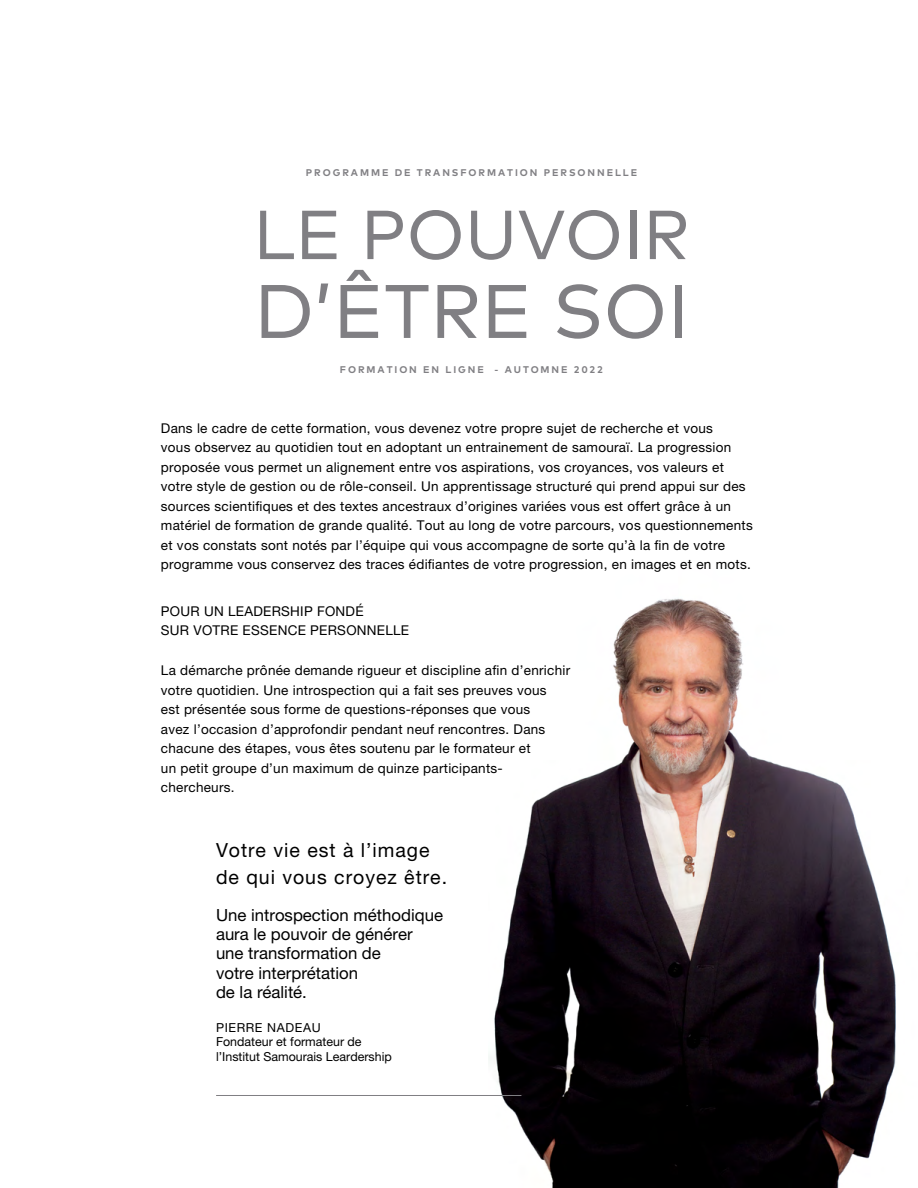
<style>
.page{position:relative;width:918px;height:1188px;background:#fff}
.page>*{position:absolute;margin:0;border:0;box-sizing:border-box;transform-origin:0 0}
.t1{font:75.6px "Mark";color:#807f83}
.t2{font:69.15px "Mark";color:#807f83}
.t3{font:19.5px/27.2px "Helvetica Neue LT Pro";letter-spacing:.05em;color:#000}
.t4{font:16.8px/19.4px "Helvetica Neue LT Pro";color:#000}
.t5{font:13.5px/19.5px "Helvetica Neue LT Pro";letter-spacing:.02em;color:#000}
.t6{font:12.45px/14.9px "Helvetica Neue LT Pro";color:#000}
.t7{font:700 9.75px "Mark";letter-spacing:.2em;color:#807f83}
</style>
<div class="page">
<img style="left:488px;top:598px;width:408px;height:590px">
<hr style="left:216px;top:1095px;width:305px;height:1px;background:#807f83">
<p class="t7" style="left:306px;top:167px;width:333px">PROGRAMME DE TRANSFORMATION PERSONNELLE</p>
<h2 class="t2" style="left:253px;top:195px;width:438px">LE POUVOIR</h2>
<h1 class="t1" style="left:254px;top:268px;width:436px">D’ÊTRE SOI</h1>
<p class="t7" style="left:340px;top:364px;width:265px">FORMATION EN LIGNE - AUTOMNE 2022</p>
<p class="t5" style="left:161px;top:418px;width:593px">Dans le cadre de cette formation, vous devenez votre propre sujet de recherche et vous<br>vous observez au quotidien tout en adoptant un entrainement de samouraï. La progression proposée vous permet un alignement entre vos aspirations, vos croyances, vos valeurs et votre style de gestion ou de rôle-conseil. Un apprentissage structuré qui prend appui sur des sources scientifiques et des textes ancestraux d’origines variées vous est offert grâce à un matériel de formation de grande qualité. Tout au long de votre parcours, vos questionnements et vos constats sont notés par l’équipe qui vous accompagne de sorte qu’à la fin de votre programme vous conservez des traces édifiantes de votre progression, en images et en mots.</p>
<p class="t5" style="left:161px;top:601px;width:250px">POUR UN LEADERSHIP FONDÉ<br>SUR VOTRE ESSENCE PERSONNELLE</p>
<p class="t5" style="left:161px;top:660px;width:411px">La démarche prônée demande rigueur et discipline afin d’enrichir votre quotidien. Une introspection qui a fait ses preuves vous<br>est présentée sous forme de questions-réponses que vous<br>avez l’occasion d’approfondir pendant neuf rencontres. Dans chacune des étapes, vous êtes soutenu par le formateur et<br>un petit groupe d’un maximum de quinze participants&shy;chercheurs.</p>
<h3 class="t3" style="left:216px;top:837px;width:233px">Votre vie est à l’image de qui vous croyez être.</h3>
<p class="t4" style="left:216px;top:905px;width:229px">Une introspection méthodique aura le pouvoir de générer une transformation de<br>votre interprétation<br>de la réalité.</p>
<p class="t6" style="left:216px;top:1020px;width:177px">PIERRE NADEAU<br>Fondateur et formateur de l’Institut Samourais Leardership</p>
</div>
